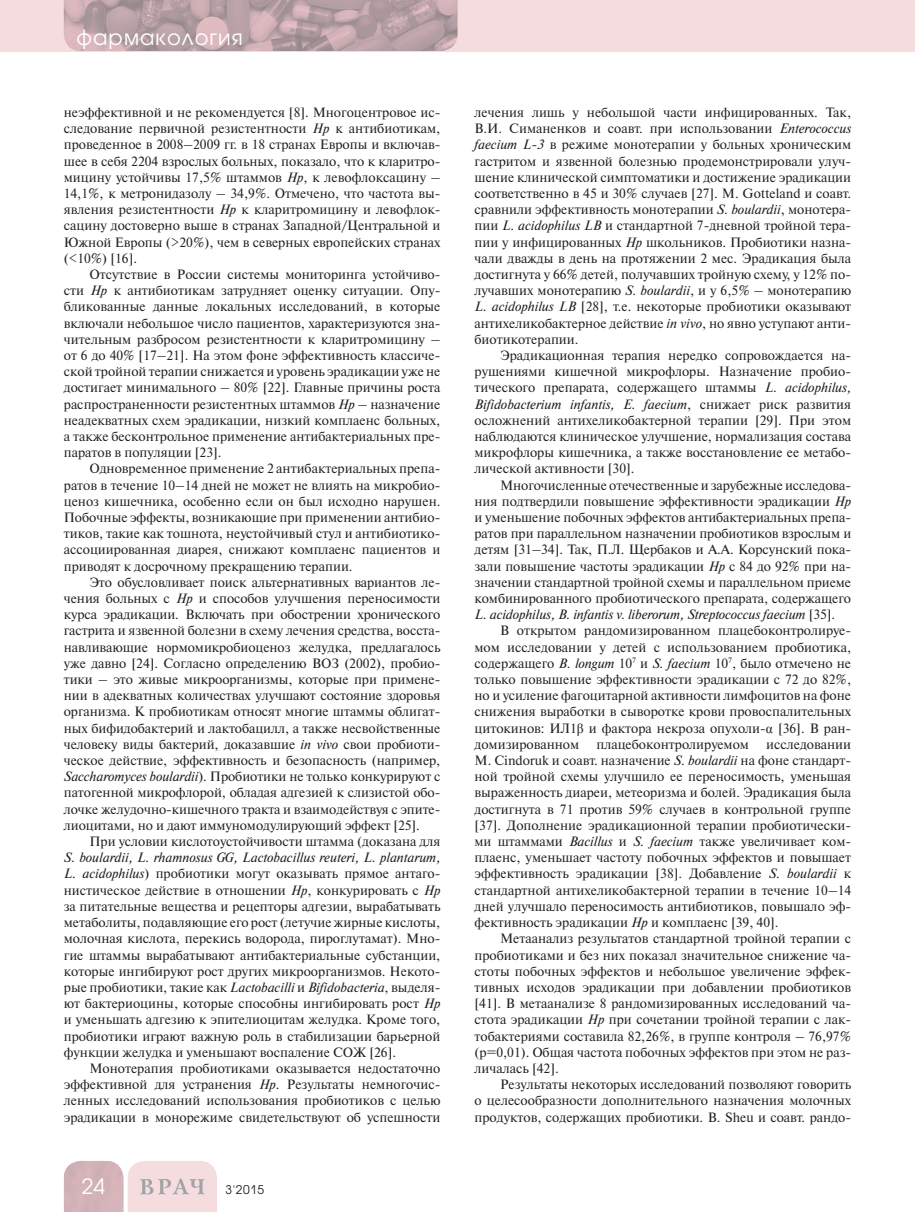
<style>
.page{position:relative;width:915px;height:1212px;background:#fff}
.page>*{position:absolute;margin:0;border:0;box-sizing:border-box;transform-origin:0 0}
.t1{font:21px "Avant Garde Gothic C";letter-spacing:.05em;color:#fff}
.t2{font:13.5px/16.2px "Newton C";color:#231f20;text-align:justify}
.t3{font:12px "Avant Garde Gothic C";color:#231f20}
.s1{font-style:italic}
.s2{font-family:"Times New Roman"}
</style>
<div class="page">
<div style="left:0;top:0;width:914px;height:51px;background:#f5dddf"></div>
<svg style="left:64px;top:1161px;width:153px;height:51px;background:#e4cccf"></svg>
<img style="left:64px;top:0;width:393px;height:51px">
<h1 class="t1" style="left:77px;top:27px;width:168px">фармакология</h1>
<p class="t2" style="left:64px;top:106px;width:378px">неэффективной и не рекомендуется [8]. Многоцентровое ис&shy;следование первичной резистентности <span class="s1">Нp</span> к антибиотикам, проведенное в 2008–2009 гг. в 18 странах Европы и включав&shy;шее в себя 2204 взрослых больных, показало, что к кларитро&shy;мицину устойчивы 17,5% штаммов <span class="s1">Нp</span>, к левофлоксацину – 14,1%, к метронидазолу – 34,9%. Отмечено, что частота вы&shy;явления резистентности <span class="s1">Нp</span> к кларитромицину и левофлок&shy;сацину достоверно выше в странах Западной/Центральной и Южной Европы (&gt;20%), чем в северных европейских странах (&lt;10%) [16].</p>
<p class="t2" style="left:64px;top:268px;width:378px;text-indent:26px">Отсутствие в России системы мониторинга устойчиво&shy;сти <span class="s1">Нp</span> к антибиотикам затрудняет оценку ситуации. Опу&shy;бликованные данные локальных исследований, в которые включали небольшое число пациентов, характеризуются зна&shy;чительным разбросом резистентности к кларитромицину – от 6 до 40% [17–21]. На этом фоне эффективность классиче&shy;ской тройной терапии снижается и уровень эрадикации уже не достигает минимального – 80% [22]. Главные причины роста распространенности резистентных штаммов <span class="s1">Нp</span> – назначение неадекватных схем эрадикации, низкий комплаенс больных, а также бесконтрольное применение антибактериальных пре&shy;паратов в популяции [23].</p>
<p class="t2" style="left:64px;top:462px;width:378px;text-indent:26px">Одновременное применение 2 антибактериальных препа&shy;ратов в течение 10–14 дней не может не влиять на микробио&shy;ценоз кишечника, особенно если он был исходно нарушен.<br>Побочные эффекты, возникающие при применении антибио&shy;тиков, такие как тошнота, неустойчивый стул и антибиотико&shy;ассоциированная диарея, снижают комплаенс пациентов и приводят к досрочному прекращению терапии.</p>
<p class="t2" style="left:64px;top:575px;width:378px;text-indent:26px">Это обусловливает поиск альтернативных вариантов ле&shy;чения больных с <span class="s1">Нp</span> и способов улучшения переносимости курса эрадикации. Включать при обострении хронического гастрита и язвенной болезни в схему лечения средства, восста&shy;навливающие нормомикробиоценоз желудка, предлагалось уже давно [24]. Согласно определению ВОЗ (2002), пробио&shy;тики – это живые микроорганизмы, которые при примене&shy;нии в адекватных количествах улучшают состояние здоровья организма. К пробиотикам относят многие штаммы облигат&shy;ных бифидобактерий и лактобацилл, а также несвойственные человеку виды бактерий, доказавшие <span class="s1">in vivo</span> свои пробиоти&shy;ческое действие, эффективность и безопасность (например, <span class="s1">Saccharomyces boulardii</span>). Пробиотики не только конкурируют с патогенной микрофлорой, обладая адгезией к слизистой обо&shy;лочке желудочно-кишечного тракта и взаимодействуя с эпите&shy;лиоцитами, но и дают иммуномодулирующий эффект [25].</p>
<p class="t2" style="left:89px;top:835px;width:352px">При условии кислотоустойчивости штамма (доказана для</p>
<p class="t2" style="left:64px;top:851px;width:378px"><span class="s1">S. boulardii, L. rhamnosus GG, Lactobacillus reuteri, L. plantarum, L. acidophilus</span>) пробиотики могут оказывать прямое антаго&shy;нистическое действие в отношении <span class="s1">Нp</span>, конкурировать с <span class="s1">Нp </span>за питательные вещества и рецепторы адгезии, вырабатывать метаболиты, подавляющие его рост (летучие жирные кислоты, молочная кислота, перекись водорода, пироглутамат). Мно&shy;гие штаммы вырабатывают антибактериальные субстанции, которые ингибируют рост других микроорганизмов. Некото&shy;рые пробиотики, такие как <span class="s1">Lactobacilli</span> и <span class="s1">Bifidobacteria</span>, выделя&shy;ют бактериоцины, которые способны ингибировать рост <span class="s1">Нp </span>и уменьшать адгезию к эпителиоцитам желудка. Кроме того, пробиотики играют важную роль в стабилизации барьерной функции желудка и уменьшают воспаление СОЖ [26].</p>
<p class="t2" style="left:64px;top:1061px;width:378px;text-indent:26px">Монотерапия пробиотиками оказывается недостаточно эффективной для устранения <span class="s1">Нp</span>. Результаты немногочис&shy;ленных исследований использования пробиотиков с целью эрадикации в монорежиме свидетельствуют об успешности</p>
<h1 class="t1" style="left:82px;top:1177px;width:25px">24</h1>
<p class="t3" style="left:225px;top:1184px;width:40px">3'2015</p>
<p class="t2" style="left:474px;top:106px;width:378px">лечения лишь у небольшой части инфицированных. Так, В.И. Симаненков и соавт. при использовании <span class="s1">Enterococcus faecium L-3</span> в режиме монотерапии у больных хроническим гастритом и язвенной болезнью продемонстрировали улуч&shy;шение клинической симптоматики и достижение эрадикации соответственно в 45 и 30% случаев [27]. M. Gotteland и соавт. сравнили эффективность монотерапии <span class="s1">S. boulardii</span>, монотера&shy;пии <span class="s1">L. acidophilus LB</span> и стандартной 7-дневной тройной тера&shy;пии у инфицированных <span class="s1">Нp</span> школьников. Пробиотики назна&shy;чали дважды в день на протяжении 2 мес. Эрадикация была достигнута у 66% детей, получавших тройную схему, у 12% по&shy;лучавших монотерапию <span class="s1">S. boulardii</span>, и у 6,5% – монотерапию <span class="s1">L. acidophilus LB</span> [28], т.е. некоторые пробиотики оказывают антихеликобактерное действие <span class="s1">in vivo</span>, но явно уступают анти&shy;биотикотерапии.</p>
<p class="t2" style="left:474px;top:349px;width:378px;text-indent:26px">Эрадикационная терапия нередко сопровождается на&shy;рушениями кишечной микрофлоры. Назначение пробио&shy;тического препарата, содержащего штаммы <span class="s1">L. acidophilus, Bifidobacterium infantis, E. faecium</span>, снижает риск развития осложнений антихеликобактерной терапии [29]. При этом наблюдаются клиническое улучшение, нормализация состава микрофлоры кишечника, а также восстановление ее метабо&shy;лической активности [30].</p>
<p class="t2" style="left:474px;top:478px;width:378px;text-indent:26px">Многочисленные отечественные и зарубежные исследова&shy;ния подтвердили повышение эффективности эрадикации <span class="s1">Нp </span>и уменьшение побочных эффектов антибактериальных препа&shy;ратов при параллельном назначении пробиотиков взрослым и детям [31–34]. Так, П.Л. Щербаков и А.А. Корсунский пока&shy;зали повышение частоты эрадикации <span class="s1">Нp</span> с 84 до 92% при на&shy;значении стандартной тройной схемы и параллельном приеме комбинированного пробиотического препарата, содержащего <span class="s1">L. acidophilus, B. infantis v. liberorum, Streptococcus faecium</span> [35].</p>
<p class="t2" style="left:474px;top:624px;width:378px;text-indent:26px">В открытом рандомизированном плацебоконтролируе&shy;мом исследовании у детей с использованием пробиотика, содержащего <span class="s1">B. longum</span> 10<sup>7</sup> и <span class="s1">S. faecium</span> 10<sup>7</sup>, было отмечено не только повышение эффективности эрадикации с 72 до 82%, но и усиление фагоцитарной активности лимфоцитов на фоне снижения выработки в сыворотке крови провоспалительных цитокинов: ИЛ1<span class="s2">β</span> и фактора некроза опухоли-<span class="s2">α</span> [36]. В ран&shy;домизированном</p>
<p class="t2" style="left:596px;top:737px;width:154px">плацебоконтролируемом</p>
<p class="t2" style="left:474px;top:737px;width:378px;text-indent:291px">исследовании М. Cindoruk и соавт. назначение <span class="s1">S. boulardii</span> на фоне стандарт&shy;ной тройной схемы улучшило ее переносимость, уменьшая выраженность диареи, метеоризма и болей. Эрадикация была достигнута в 71 против 59% случаев в контрольной группе [37]. Дополнение эрадикационной терапии пробиотически&shy;ми штаммами <span class="s1">Bacillus</span> и <span class="s1">S. faecium</span> также увеличивает ком&shy;плаенс, уменьшает частоту побочных эффектов и повышает эффективность эрадикации [38]. Добавление <span class="s1">S. boulardii</span> к стандартной антихеликобактерной терапии в течение 10–14 дней улучшало переносимость антибиотиков, повышало эф&shy;фективность эрадикации <span class="s1">Нp</span> и комплаенс [39, 40].</p>
<p class="t2" style="left:474px;top:932px;width:378px;text-indent:26px">Метаанализ результатов стандартной тройной терапии с пробиотиками и без них показал значительное снижение ча&shy;стоты побочных эффектов и небольшое увеличение эффек&shy;тивных исходов эрадикации при добавлении пробиотиков [41]. В метаанализе 8 рандомизированных исследований ча&shy;стота эрадикации <span class="s1">Нp</span> при сочетании тройной терапии с лак&shy;тобактериями составила 82,26%, в группе контроля – 76,97% (р=0,01). Общая частота побочных эффектов при этом не раз&shy;личалась [42].</p>
<p class="t2" style="left:474px;top:1078px;width:378px;text-indent:26px">Результаты некоторых исследований позволяют говорить о целесообразности дополнительного назначения молочных продуктов, содержащих пробиотики. B. Sheu и соавт. рандо-</p>
</div>
